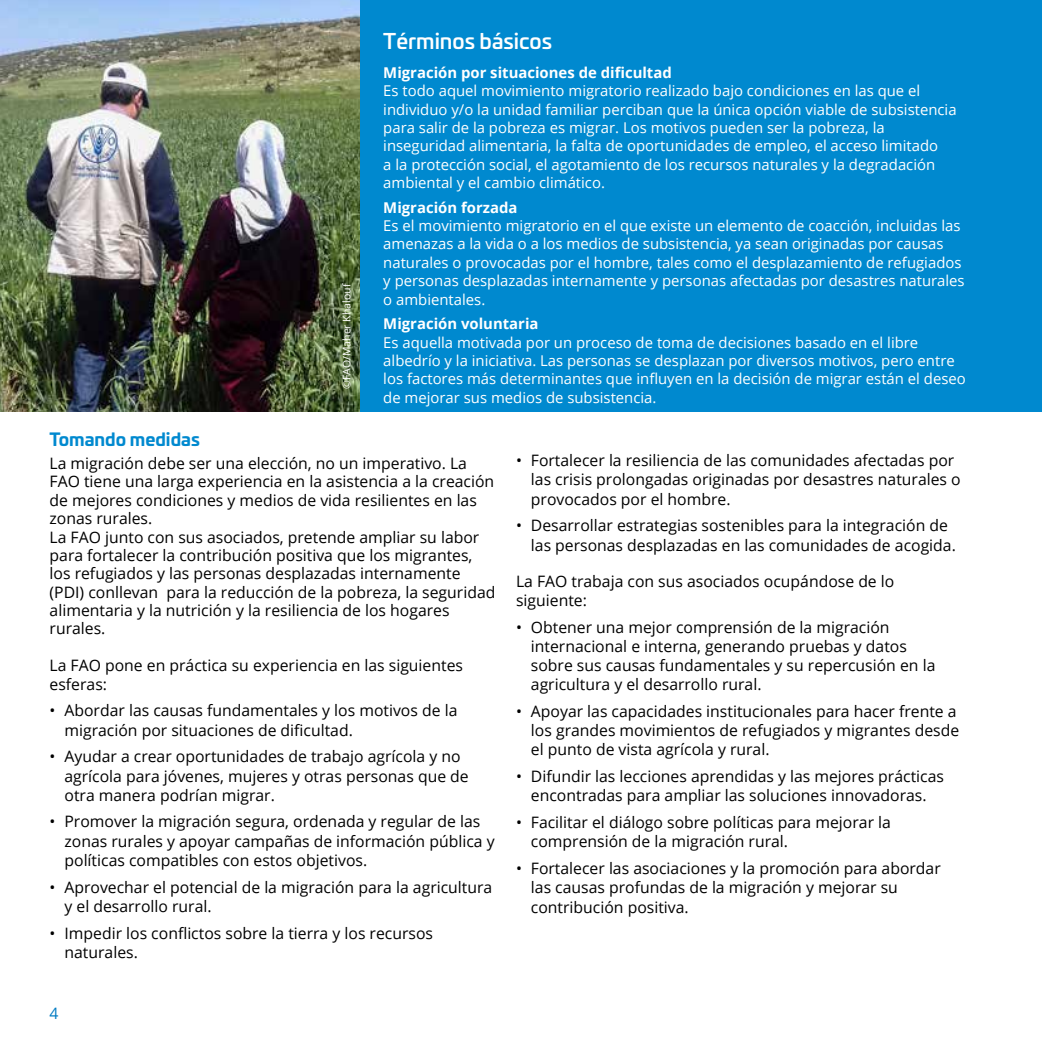
<style>
.page{position:relative;width:1042px;height:1042px;background:#fff}
.page>*{position:absolute;margin:0;border:0;box-sizing:border-box;transform-origin:0 0}
.t1{font:500 21px "Univia Pro";color:#fff}
.t2{font:700 17.5px "Univia Pro";color:#0089cf}
.t3{font:15.75px/19.2px "Open Sans";color:#000}
.t4{font:15.75px "Open Sans";color:#007bc2}
.t5{font:14.88px/18.4px "Open Sans";color:#fff}
.t6{font:700 14.88px "Open Sans";color:#fff}
.t7{font:10.5px "Open Sans";color:#fff}
</style>
<div class="page">
<img style="left:0;top:0;width:360px;height:412px">
<div style="left:360px;top:0;width:682px;height:412px;background:#0089cf"></div>
<p class="t7" style="left:339px;top:389px;width:107px;rotate:-90deg">©FAO/Maher Khalouf</p>
<h1 class="t1" style="left:383px;top:25px;width:170px">Términos básicos</h1>
<p class="t6" style="left:383px;top:62px;width:290px">Migración por situaciones de dificultad</p>
<p class="t5" style="left:383px;top:81px;width:575px">Es todo aquel movimiento migratorio realizado bajo condiciones en las que el individuo y/o la unidad familiar perciban que la única opción viable de subsistencia para salir de la pobreza es migrar. Los motivos pueden ser la pobreza, la inseguridad alimentaria, la falta de oportunidades de empleo, el acceso limitado<br>a la protección social, el agotamiento de los recursos naturales y la degradación ambiental y el cambio climático.</p>
<p class="t6" style="left:383px;top:197px;width:136px">Migración forzada</p>
<p class="t5" style="left:383px;top:216px;width:583px">Es el movimiento migratorio en el que existe un elemento de coacción, incluidas las amenazas a la vida o a los medios de subsistencia, ya sean originadas por causas naturales o provocadas por el hombre, tales como el desplazamiento de refugiados y personas desplazadas internamente y personas afectadas por desastres naturales o ambientales.</p>
<p class="t6" style="left:383px;top:313px;width:157px">Migración voluntaria</p>
<p class="t5" style="left:383px;top:333px;width:584px">Es aquella motivada por un proceso de toma de decisiones basado en el libre albedrío y la iniciativa. Las personas se desplazan por diversos motivos, pero entre los factores más determinantes que influyen en la decisión de migrar están el deseo de mejorar sus medios de subsistencia.</p>
<p class="t2" style="left:50px;top:425px;width:152px">Tomando medidas</p>
<p class="t3" style="left:50px;top:454px;width:447px;line-height:18.4px">La migración debe ser una elección, no un imperativo. La FAO tiene una larga experiencia en la asistencia a la creación de mejores condiciones y medios de vida resilientes en las zonas rurales.<br>La FAO junto con sus asociados, pretende ampliar su labor para fortalecer la contribución positiva que los migrantes, los refugiados y las personas desplazadas internamente (PDI) conllevan para la reducción de la pobreza, la seguridad alimentaria y la nutrición y la resiliencia de los hogares rurales.</p>
<p class="t3" style="left:50px;top:656px;width:415px;line-height:18.4px">La FAO pone en práctica su experiencia en las siguientes esferas:</p>
<p class="t3" style="left:64px;top:700px;width:394px;text-indent:-15px">• Abordar las causas fundamentales y los motivos de la migración por situaciones de dificultad.</p>
<p class="t3" style="left:64px;top:746px;width:406px;text-indent:-15px">• Ayudar a crear oportunidades de trabajo agrícola y no agrícola para jóvenes, mujeres y otras personas que de otra manera podrían migrar.</p>
<p class="t3" style="left:64px;top:812px;width:432px;text-indent:-15px">• Promover la migración segura, ordenada y regular de las zonas rurales y apoyar campañas de información pública y políticas compatibles con estos objetivos.</p>
<p class="t3" style="left:64px;top:877px;width:429px;text-indent:-15px">• Aprovechar el potencial de la migración para la agricultura y el desarrollo rural.</p>
<p class="t3" style="left:64px;top:923px;width:370px;text-indent:-15px">• Impedir los conflictos sobre la tierra y los recursos naturales.</p>
<p class="t4" style="left:50px;top:1002px;width:11px">4</p>
<p class="t3" style="left:531px;top:450px;width:431px;text-indent:-15px">• Fortalecer la resiliencia de las comunidades afectadas por las crisis prolongadas originadas por desastres naturales o provocados por el hombre.</p>
<p class="t3" style="left:531px;top:516px;width:426px;text-indent:-15px">• Desarrollar estrategias sostenibles para la integración de las personas desplazadas en las comunidades de acogida.</p>
<p class="t3" style="left:516px;top:572px;width:380px;line-height:18.4px">La FAO trabaja con sus asociados ocupándose de lo siguiente:</p>
<p class="t3" style="left:531px;top:617px;width:406px;text-indent:-15px">• Obtener una mejor comprensión de la migración internacional e interna, generando pruebas y datos sobre sus causas fundamentales y su repercusión en la agricultura y el desarrollo rural.</p>
<p class="t3" style="left:531px;top:701px;width:430px;text-indent:-15px">• Apoyar las capacidades institucionales para hacer frente a los grandes movimientos de refugiados y migrantes desde el punto de vista agrícola y rural.</p>
<p class="t3" style="left:516px;top:766px;width:429px;text-align:center">• Difundir las lecciones aprendidas y las mejores prácticas encontradas para ampliar las soluciones innovadoras.</p>
<p class="t3" style="left:531px;top:812px;width:361px;text-indent:-15px">• Facilitar el diálogo sobre políticas para mejorar la comprensión de la migración rural.</p>
<p class="t3" style="left:531px;top:858px;width:411px;text-indent:-15px">• Fortalecer las asociaciones y la promoción para abordar las causas profundas de la migración y mejorar su contribución positiva.</p>
</div>
